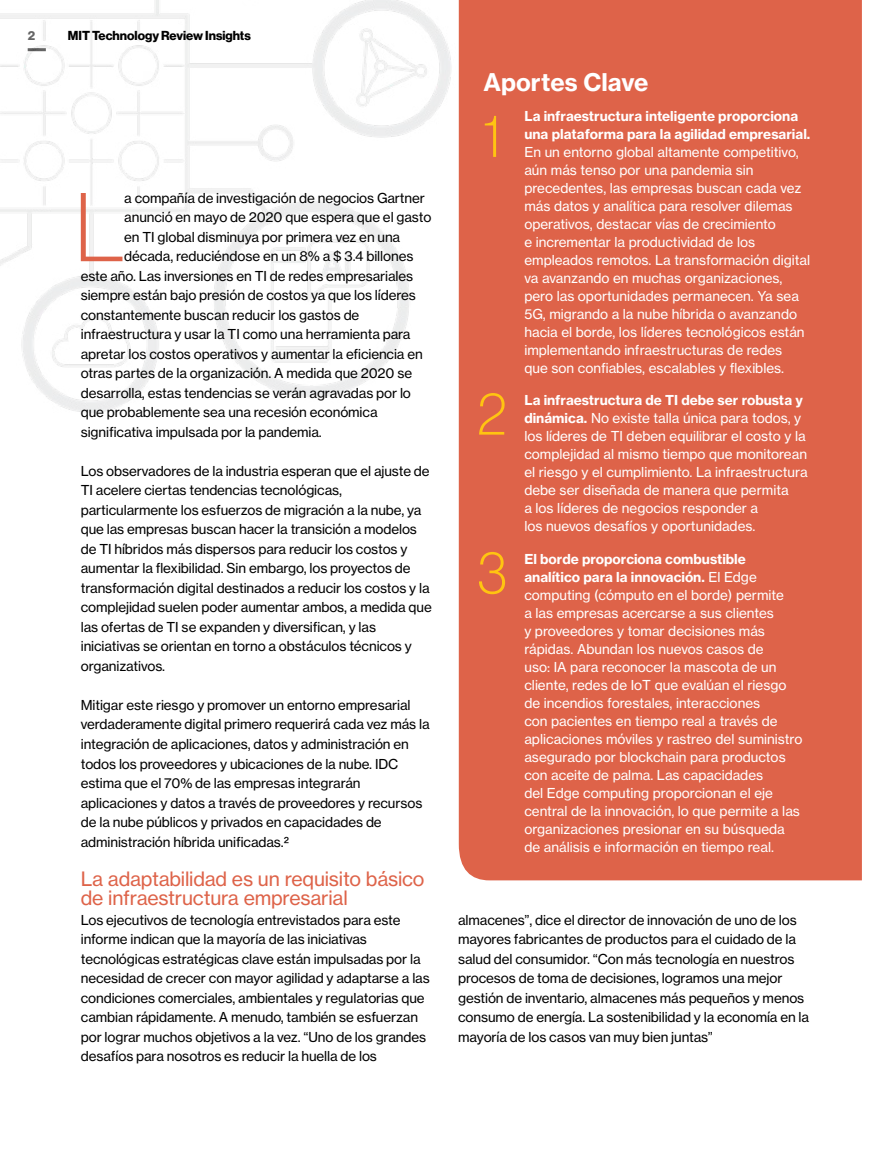
<style>
.page{position:relative;width:893px;height:1149px;background:#fff}
.page>*{position:absolute;margin:0;border:0;box-sizing:border-box;transform-origin:0 0}
.t1{font:100 95.25px "Neue Haas Display";color:#de6349}
.t2{font:100 57px "Neue Haas Display";color:#ffc411}
.t3{font:24px "N Haas Grotesk TX Std 75 Bd";color:#fff}
.t4{font:19.5px/19.5px "N Haas Grotesk TX Std 55 Rg";letter-spacing:-.01em;color:#de6349}
.t5{font:13.5px/19.5px "N Haas Grotesk TX Std 55 Rg";letter-spacing:-.01em;color:#000}
.t6{font:13.5px/18px "N Haas Grotesk TX Std 55 Rg";color:#fff}
.t7{font:13.5px/18px "N Haas Grotesk TX Std 75 Bd";color:#fff}
.t8{font:12.75px "N Haas Grotesk DS Std 75 Bd";color:#000}
.s1{font-family:"N Haas Grotesk TX Std 75 Bd"}
.s2{font-family:"N Haas Grotesk TX Std 55 Rg"}
</style>
<div class="page">
<img style="left:0;top:0;width:459px;height:421px">
<div style="left:459px;top:0;width:403px;height:880px;background:#de6349"></div>
<p class="t8" style="left:28px;top:28px;width:9px">2</p>
<p class="t8" style="left:68px;top:28px;width:184px">MIT Technology Review Insights</p>
<h1 class="t1" style="left:75px;top:174px;width:51px">L</h1>
<p class="t5" style="left:124px;top:188px;width:302px">a compañía de investigación de negocios Gartner</p>
<p class="t5" style="left:124px;top:207px;width:309px">anunció en mayo de 2020 que espera que el gasto</p>
<p class="t5" style="left:124px;top:227px;width:277px">en TI global disminuya por primera vez en una</p>
<p class="t5" style="left:124px;top:246px;width:291px">década, reduciéndose en un 8% a $ 3.4 billones</p>
<p class="t5" style="left:81px;top:266px;width:334px">este año. Las inversiones en TI de redes empresariales</p>
<p class="t5" style="left:81px;top:285px;width:337px">siempre están bajo presión de costos ya que los líderes</p>
<p class="t5" style="left:81px;top:305px;width:280px">constantemente buscan reducir los gastos de</p>
<p class="t5" style="left:81px;top:324px;width:331px">infraestructura y usar la TI como una herramienta para</p>
<p class="t5" style="left:81px;top:344px;width:343px">apretar los costos operativos y aumentar la eficiencia en</p>
<p class="t5" style="left:81px;top:363px;width:333px">otras partes de la organización. A medida que 2020 se</p>
<p class="t5" style="left:81px;top:383px;width:332px">desarrolla, estas tendencias se verán agravadas por lo</p>
<p class="t5" style="left:81px;top:402px;width:298px">que probablemente sea una recesión económica</p>
<p class="t5" style="left:81px;top:422px;width:242px">significativa impulsada por la pandemia.</p>
<p class="t5" style="left:81px;top:461px;width:353px">Los observadores de la industria esperan que el ajuste de TI acelere ciertas tendencias tecnológicas, particularmente los esfuerzos de migración a la nube, ya que las empresas buscan hacer la transición a modelos de TI híbridos más dispersos para reducir los costos y aumentar la flexibilidad. Sin embargo, los proyectos de transformación digital destinados a reducir los costos y la complejidad suelen poder aumentar ambos, a medida que las ofertas de TI se expanden y diversifican, y las iniciativas se orientan en torno a obstáculos técnicos y organizativos.</p>
<p class="t5" style="left:81px;top:695px;width:350px">Mitigar este riesgo y promover un entorno empresarial verdaderamente digital primero requerirá cada vez más la integración de aplicaciones, datos y administración en todos los proveedores y ubicaciones de la nube. IDC estima que el 70% de las empresas integrarán aplicaciones y datos a través de proveedores y recursos de la nube públicos y privados en capacidades de administración híbrida unificadas.2</p>
<h3 class="t4" style="left:81px;top:868px;width:345px">La adaptabilidad es un requisito básico de infraestructura empresarial</h3>
<p class="t5" style="left:81px;top:909px;width:350px">Los ejecutivos de tecnología entrevistados para este informe indican que la mayoría de las iniciativas tecnológicas estratégicas clave están impulsadas por la necesidad de crecer con mayor agilidad y adaptarse a las condiciones comerciales, ambientales y regulatorias que cambian rápidamente. A menudo, también se esfuerzan por lograr muchos objetivos a la vez. “Uno de los grandes desafíos para nosotros es reducir la huella de los</p>
<h3 class="t3" style="left:484px;top:67px;width:166px">Aportes Clave</h3>
<p class="t7" style="left:524px;top:107px;width:287px">La infraestructura inteligente proporciona una plataforma para la agilidad empresarial.</p>
<p class="t6" style="left:524px;top:143px;width:287px">En un entorno global altamente competitivo, aún más tenso por una pandemia sin precedentes, las empresas buscan cada vez más datos y analítica para resolver dilemas operativos, destacar vías de crecimiento<br>e incrementar la productividad de los empleados remotos. La transformación digital va avanzando en muchas organizaciones, pero las oportunidades permanecen. Ya sea 5G, migrando a la nube híbrida o avanzando hacia el borde, los líderes tecnológicos están implementando infraestructuras de redes<br>que son confiables, escalables y flexibles.</p>
<p class="t7" style="left:524px;top:391px;width:280px">La infraestructura de TI debe ser robusta y</p>
<p class="t6" style="left:524px;top:409px;width:285px"><span class="s1">dinámica.</span> No existe talla única para todos, y los líderes de TI deben equilibrar el costo y la complejidad al mismo tiempo que monitorean el riesgo y el cumplimiento. La infraestructura debe ser diseñada de manera que permita<br>a los líderes de negocios responder a<br>los nuevos desafíos y oportunidades.</p>
<p class="t7" style="left:524px;top:549px;width:234px">El borde proporciona combustible analítico para la innovación. <span class="s2">El Edge</span></p>
<p class="t6" style="left:524px;top:585px;width:279px">computing (cómputo en el borde) permite<br>a las empresas acercarse a sus clientes<br>y proveedores y tomar decisiones más rápidas. Abundan los nuevos casos de<br>uso: IA para reconocer la mascota de un cliente, redes de IoT que evalúan el riesgo de incendios forestales, interacciones<br>con pacientes en tiempo real a través de aplicaciones móviles y rastreo del suministro asegurado por blockchain para productos con aceite de palma. Las capacidades<br>del Edge computing proporcionan el eje central de la innovación, lo que permite a las organizaciones presionar en su búsqueda de análisis e información en tiempo real.</p>
<h2 class="t2" style="left:483px;top:105px;width:20px">1</h2>
<h2 class="t2" style="left:477px;top:382px;width:31px">2</h2>
<h2 class="t2" style="left:477px;top:541px;width:31px">3</h2>
<p class="t5" style="left:458px;top:909px;width:352px">almacenes”, dice el director de innovación de uno de los mayores fabricantes de productos para el cuidado de la salud del consumidor. “Con más tecnología en nuestros procesos de toma de decisiones, logramos una mejor gestión de inventario, almacenes más pequeños y menos consumo de energía. La sostenibilidad y la economía en la mayoría de los casos van muy bien juntas”</p>
</div>
